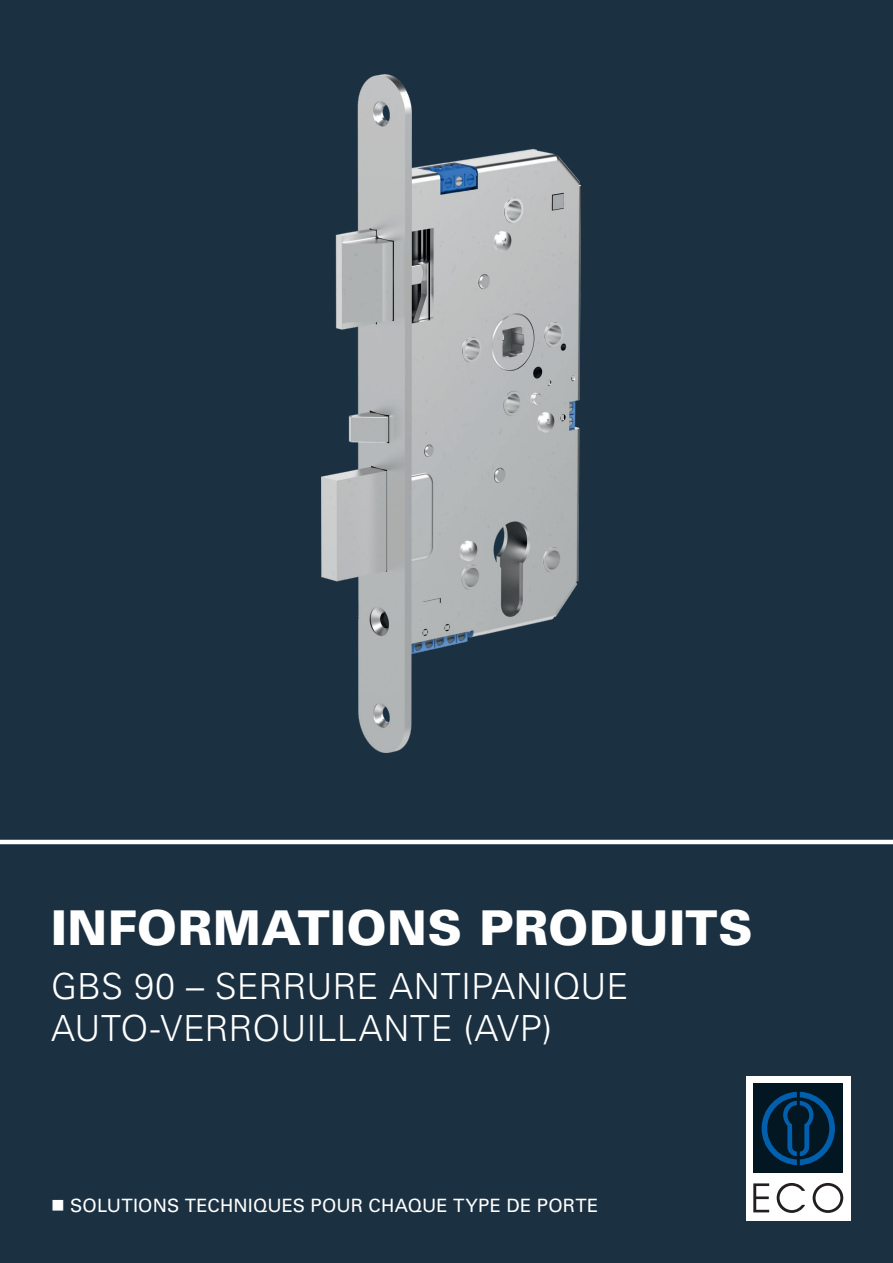
<style>
.page{position:relative;width:893px;height:1263px;background:#1b3041}
.page>*{position:absolute;margin:0;border:0;box-sizing:border-box;transform-origin:0 0}
.t1{font:900 48px "Univers LT Pro 75";letter-spacing:.005em;color:#fff}
.t2{font:300 36px/42px "Univers LT Pro 45";color:#fff}
.t3{font:18.3px "Univers LT Pro 55 Roman";letter-spacing:.01em;color:#fff}
</style>
<div class="page">
<img style="left:321px;top:74px;width:259px;height:679px">
<hr style="left:0;top:840px;width:893px;height:4px;background:#fff">
<div style="left:746px;top:1076px;width:104px;height:144px;background:#fff"></div>
<div style="left:753px;top:1083px;width:90px;height:90px;background:#031722"></div>
<svg style="left:762px;top:1092px;width:73px;height:73px"></svg>
<svg style="left:753px;top:1183px;width:16px;height:29px"></svg>
<svg style="left:777px;top:1183px;width:28px;height:30px"></svg>
<svg style="left:813px;top:1183px;width:30px;height:30px"></svg>
<h1 class="t1" style="left:51px;top:897px;width:703px">INFORMATIONS PRODUITS</h1>
<p class="t2" style="left:51px;top:965px;width:579px">GBS 90 – SERRURE ANTIPANIQUE<br>AUTO-VERROUILLANTE (AVP)</p>
<p class="t3" style="left:51px;top:1195px;width:549px">■ SOLUTIONS TECHNIQUES POUR CHAQUE TYPE DE PORTE</p>
</div>
